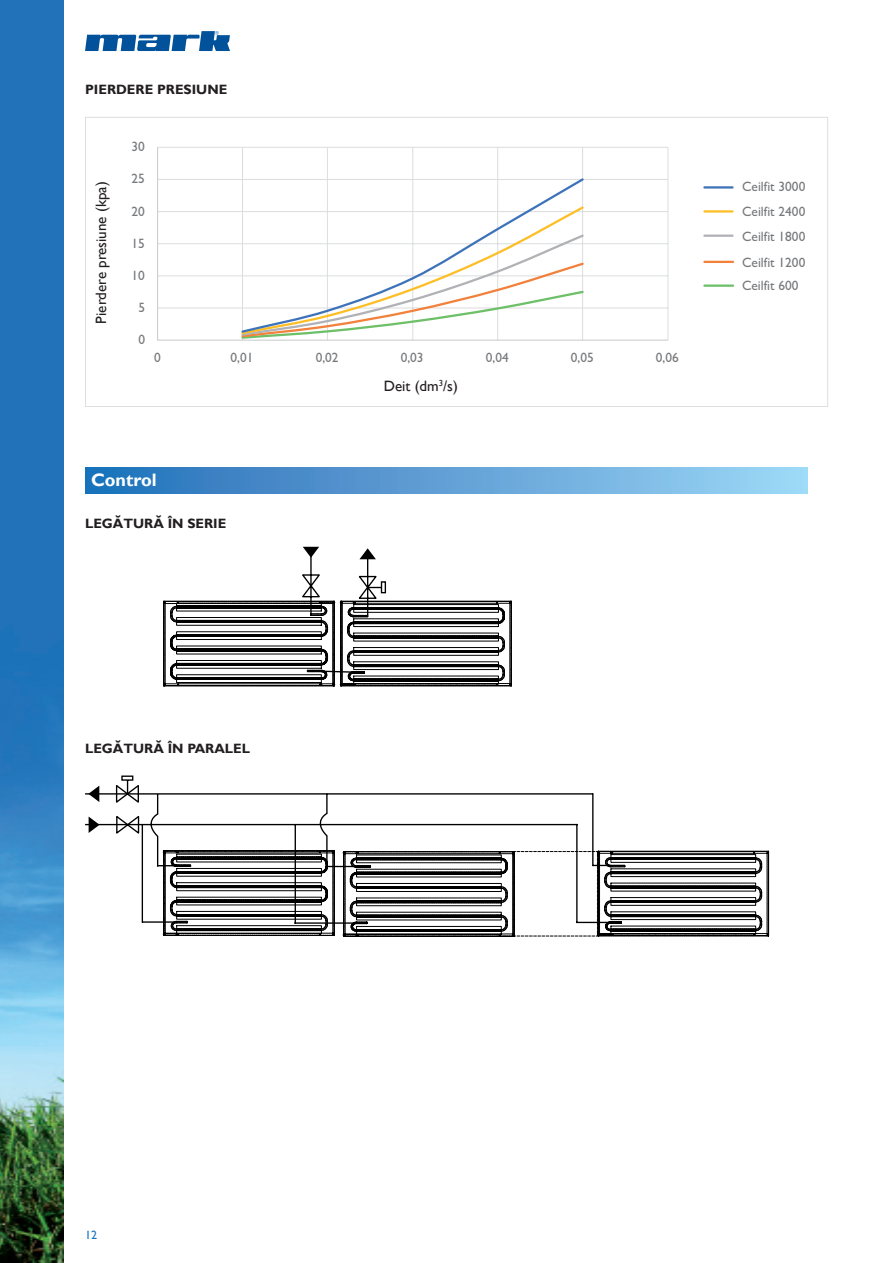
<style>
.page{position:relative;width:893px;height:1263px;background:#fff}
.page>*{position:absolute;margin:0;border:0;box-sizing:border-box;transform-origin:0 0}
.t1{font:700 18px "Gill Sans";color:#fff}
.t2{font:15px "Gill Sans";color:#231f20}
.t3{font:13.5px "Gill Sans";letter-spacing:.005em;color:#76787b}
.t4{font:700 13.5px "Gill Sans";color:#231f20}
.t5{font:12px "Gill Sans";color:#1672ba}
.t6{font:10.8px "Gill Sans";color:#000001}
</style>
<div class="page">
<img style="left:0;top:0;width:64px;height:1263px">
<svg style="left:85px;top:31px;width:145px;height:20px"></svg>
<hr style="left:158px;top:308px;width:510px;height:1px;background:#dcdddf">
<hr style="left:158px;top:275px;width:510px;height:1px;background:#dcdddf">
<hr style="left:158px;top:243px;width:510px;height:1px;background:#dcdddf">
<hr style="left:158px;top:211px;width:510px;height:1px;background:#dcdddf">
<hr style="left:158px;top:179px;width:510px;height:1px;background:#dcdddf">
<hr style="left:158px;top:147px;width:510px;height:1px;background:#dcdddf">
<hr style="left:242px;top:147px;width:1px;height:193px;background:#dcdddf">
<hr style="left:327px;top:147px;width:1px;height:193px;background:#dcdddf">
<hr style="left:412px;top:147px;width:1px;height:193px;background:#dcdddf">
<hr style="left:497px;top:147px;width:1px;height:193px;background:#dcdddf">
<hr style="left:582px;top:147px;width:1px;height:193px;background:#dcdddf">
<hr style="left:668px;top:147px;width:1px;height:193px;background:#dcdddf">
<hr style="left:157px;top:147px;width:1px;height:193px;background:#c7c8ca">
<hr style="left:158px;top:340px;width:510px;height:1px;background:#c7c8ca">
<svg style="left:240px;top:336px;width:345px;height:4px"></svg>
<svg style="left:240px;top:176px;width:346px;height:158px"></svg>
<hr style="left:704px;top:284px;width:29px;height:3px;background:#6dc068">
<hr style="left:704px;top:261px;width:29px;height:2px;background:#f2813c">
<hr style="left:704px;top:235px;width:28px;height:2px;background:#b1b2b6">
<hr style="left:704px;top:210px;width:28px;height:3px;background:#fdbe26">
<hr style="left:704px;top:186px;width:28px;height:3px;background:#3e73b9">
<div style="left:85px;top:468px;width:723px;height:25px;background:linear-gradient(to right,#216db8,#a0d6f6)"></div>
<svg style="left:163px;top:547px;width:349px;height:139px"></svg>
<svg style="left:163px;top:850px;width:606px;height:87px"></svg>
<svg style="left:85px;top:792px;width:541px;height:133px"></svg>
<svg style="left:115px;top:814px;width:25px;height:22px"></svg>
<svg style="left:89px;top:816px;width:11px;height:17px"></svg>
<svg style="left:88px;top:786px;width:11px;height:16px"></svg>
<svg style="left:115px;top:780px;width:25px;height:25px"></svg>
<div style="left:121px;top:775px;width:12px;height:6px;border:1px solid #000001"></div>
<p class="t4" style="left:85px;top:82px;width:144px">PIERDERE PRESIUNE</p>
<p class="t2" style="left:92px;top:324px;width:144px;rotate:-90deg">Pierdere presiune (kpa)</p>
<p class="t6" style="left:100px;top:211px;width:36px;rotate:45deg">SUPPLY</p>
<p class="t3" style="left:132px;top:139px;width:15px">30</p>
<p class="t3" style="left:132px;top:171px;width:15px">25</p>
<p class="t3" style="left:132px;top:203px;width:15px">20</p>
<p class="t3" style="left:132px;top:235px;width:15px">15</p>
<p class="t3" style="left:132px;top:267px;width:15px">10</p>
<p class="t3" style="left:138px;top:299px;width:8px">5</p>
<p class="t3" style="left:138px;top:332px;width:8px">0</p>
<p class="t3" style="left:154px;top:349px;width:8px">0</p>
<p class="t3" style="left:231px;top:349px;width:24px">0,01</p>
<p class="t3" style="left:316px;top:349px;width:24px">0,02</p>
<p class="t3" style="left:401px;top:349px;width:24px">0,03</p>
<p class="t3" style="left:486px;top:349px;width:24px">0,04</p>
<p class="t3" style="left:571px;top:349px;width:24px">0,05</p>
<p class="t3" style="left:656px;top:349px;width:24px">0,06</p>
<p class="t2" style="left:384px;top:377px;width:76px">Deit (dm<sup>3</sup>/s)</p>
<p class="t1" style="left:91px;top:469px;width:67px">Control</p>
<p class="t4" style="left:85px;top:515px;width:143px">LEGĂTURĂ ÎN SERIE</p>
<p class="t3" style="left:742px;top:179px;width:65px">Ceilfit 3000</p>
<p class="t3" style="left:742px;top:203px;width:65px">Ceilfit 2400</p>
<p class="t3" style="left:742px;top:228px;width:65px">Ceilfit 1800</p>
<p class="t3" style="left:742px;top:254px;width:65px">Ceilfit 1200</p>
<p class="t3" style="left:742px;top:277px;width:58px">Ceilfit 600</p>
<p class="t4" style="left:85px;top:741px;width:167px">LEGĂTURĂ ÎN PARALEL</p>
<p class="t5" style="left:85px;top:1228px;width:13px">12</p>
</div>
